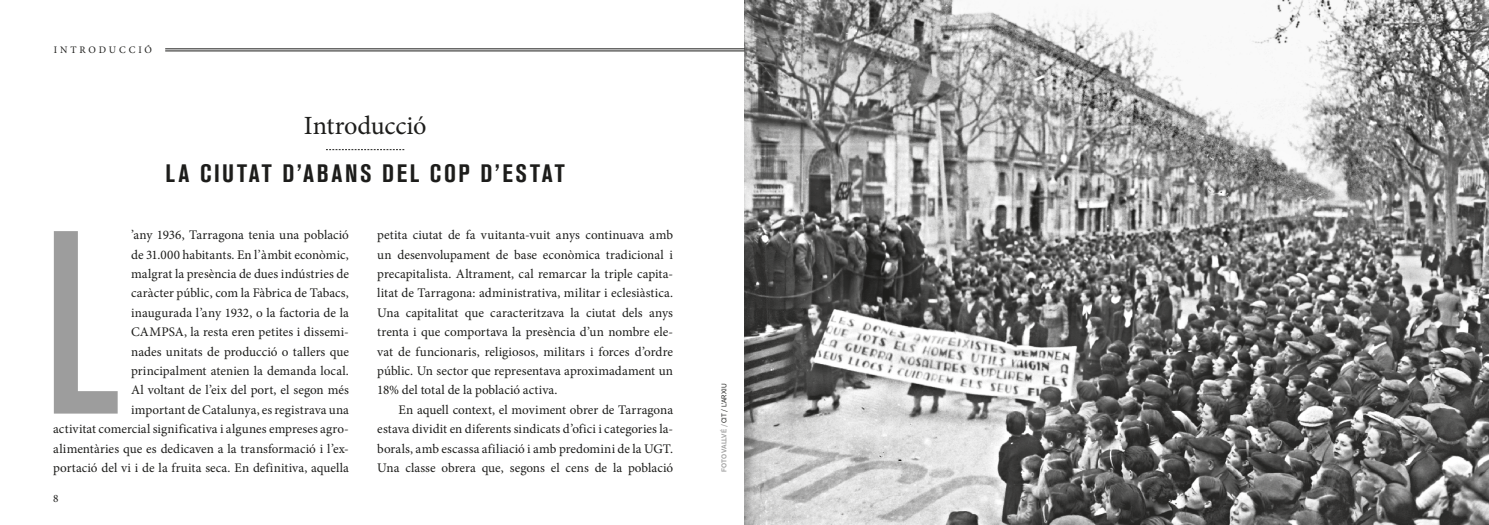
<style>
.page{position:relative;width:1489px;height:525px;background:#fff}
.page>*{position:absolute;margin:0;border:0;box-sizing:border-box;transform-origin:0 0}
.t1{font:500 condensed 258.12px "Akzidenz Grotesk BQ";color:#9d9d9d}
.t2{font:26.25px "Minion Pro";letter-spacing:-.005em;color:#1d1d1b}
.t3{font:700 condensed 25px "Akzidenz Grotesk BQ";letter-spacing:.105em;color:#1d1d1b}
.t4{font:13.12px/19.4px "Minion Pro";letter-spacing:.005em;color:#1d1d1b;text-align:justify}
.t5{font:11.25px "Minion Pro";color:#1d1d1b}
.t6{font:10px "Minion Pro";letter-spacing:.29em;color:#1d1d1b}
.t7{font:500 6.88px "Akzid Grtsk Next";letter-spacing:-.03em;color:#9d9d9d}
.s1{font-weight:400;color:#1d1d1b}
</style>
<div class="page">
<img style="left:744px;top:0;width:744px;height:524px">
<svg style="left:326px;top:149px;width:78px;height:1px"></svg>
<hr style="left:165px;top:49px;width:579px;height:1px;background:#1d1d1b">
<hr style="left:165px;top:51px;width:579px;height:1px;background:#1d1d1b">
<p class="t6" style="left:54px;top:43px;width:100px">INTRODUCCIÓ</p>
<h2 class="t2" style="left:304px;top:108px;width:124px">Introducció</h2>
<h3 class="t3" style="left:166px;top:159px;width:400px">LA CIUTAT D’ABANS DEL COP D’ESTAT</h3>
<p class="t4" style="left:53px;top:225px;width:297px;text-align:right">’any 1936, Tarragona tenia una població<br>de 31.000 habitants. En l’àmbit econòmic,<br>malgrat la presència de dues indústries de<br>caràcter públic, com la Fàbrica de Tabacs,<br>inaugurada l’any 1932, o la factoria de la<br>CAMPSA, la resta eren petites i dissemi-<br>nades unitats de producció o tallers que principalment atenien la demanda local.<br>Al voltant de l’eix del port, el segon més<br>important de Catalunya, es registrava una<br>activitat comercial significativa i algunes empreses agro&shy;alimentàries que es dedicaven a la transformació i l’ex&shy;portació del vi i de la fruita seca. En definitiva, aquella</p>
<p class="t4" style="left:377px;top:225px;width:297px">petita ciutat de fa vuitanta-vuit anys continuava amb un desenvolupament de base econòmica tradicional i precapitalista. Altrament, cal remarcar la triple capita&shy;litat de Tarragona: administrativa, militar i eclesiàstica.<br>Una capitalitat que caracteritzava la ciutat dels anys trenta i que comportava la presència d’un nombre ele&shy;vat de funcionaris, religiosos, militars i forces d’ordre públic. Un sector que representava aproximadament un 18% del total de la població activa.</p>
<h1 class="t1" style="left:43px;top:178px;width:77px">L</h1>
<p class="t4" style="left:377px;top:399px;width:297px;text-indent:21px">En aquell context, el moviment obrer de Tarragona estava dividit en diferents sindicats d’ofici i categories la&shy;borals, amb escassa afiliació i amb predomini de la UGT.<br>Una classe obrera que, segons el cens de la població</p>
<p class="t5" style="left:53px;top:491px;width:7px">8</p>
<p class="t7" style="left:719px;top:471px;width:90px;rotate:-90deg">FOTO VALLVÉ / <span class="s1">CIT / L’ARXIU</span></p>
</div>
